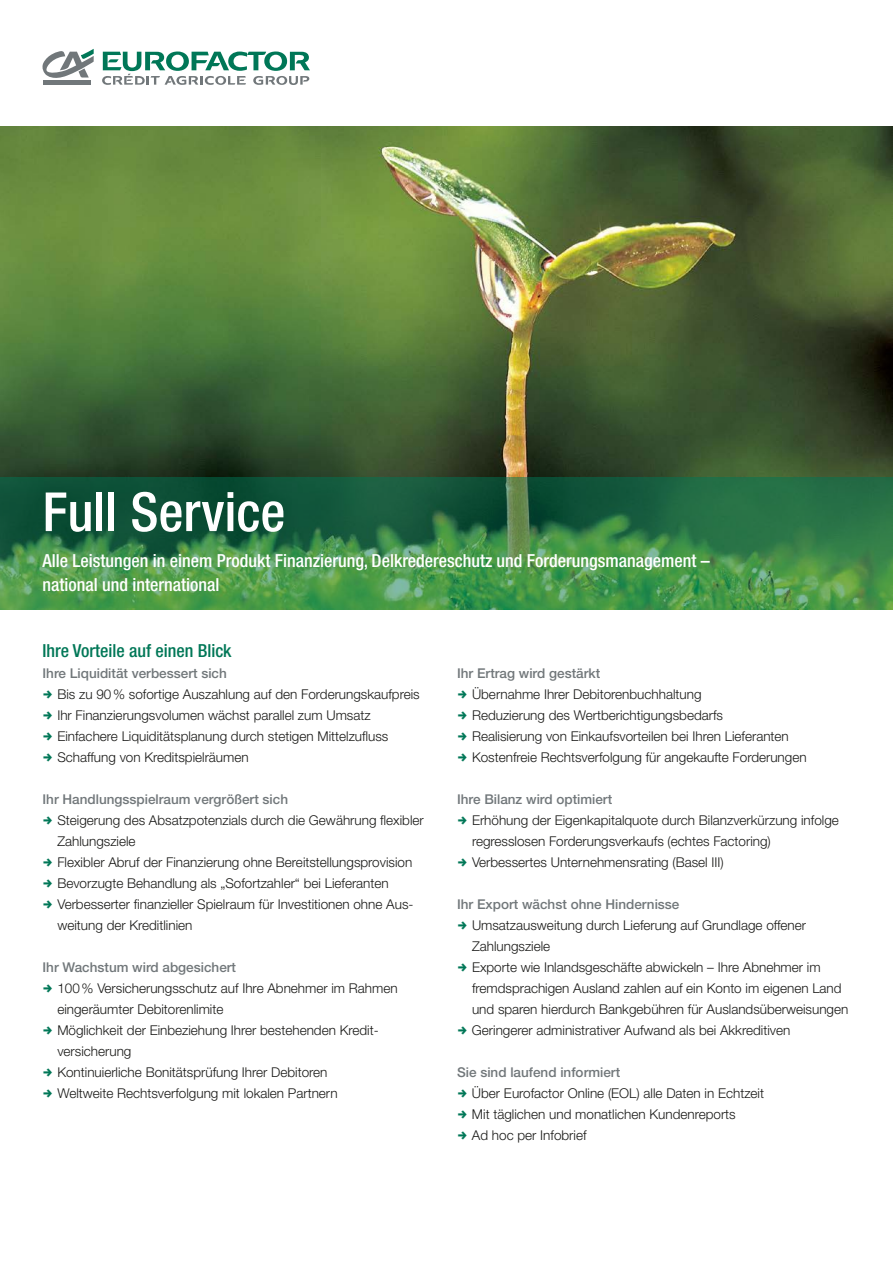
<style>
.page{position:relative;width:893px;height:1263px;background:#fff}
.page>*{position:absolute;margin:0;border:0;box-sizing:border-box;transform-origin:0 0}
.t1{font:500 condensed 54px "Helvetica Neue";color:#fff}
.t2{font:500 condensed 18px/24px "Helvetica Neue";color:#fff}
.t3{font:500 condensed 18px "Helvetica Neue";color:#007757}
.t4{font:300 13.5px/21px "Helvetica Neue LT";color:#1a1a18}
.t5{font:500 13.5px "Helvetica Neue LT";color:#71777a}
</style>
<div class="page">
<img style="left:0;top:126px;width:893px;height:351px">
<svg style="left:0;top:477px;width:893px;height:132px;background:#337c45"></svg>
<div style="left:43px;top:80px;width:47px;height:5px;background:#71777a"></div>
<svg style="left:42px;top:49px;width:52px;height:32px"></svg>
<svg style="left:102px;top:52px;width:208px;height:33px"></svg>
<h1 class="t1" style="left:43px;top:480px;width:244px">Full Service</h1>
<h2 class="t2" style="left:43px;top:548px;width:669px">Alle Leistungen in einem Produkt Finanzierung, Delkredereschutz und Forderungsmanagement – national und international</h2>
<h2 class="t3" style="left:43px;top:640px;width:191px">Ihre Vorteile auf einen Blick</h2>
<p class="t5" style="left:43px;top:665px;width:186px">Ihre Liquidität verbessert sich</p>
<p class="t4" style="left:57px;top:683px;width:364px">Bis zu 90% sofortige Auszahlung auf den Forderungskaufpreis Ihr Finanzierungsvolumen wächst parallel zum Umsatz Einfachere Liquiditätsplanung durch stetigen Mittelzufluss Schaffung von Kreditspielräumen</p>
<p class="t5" style="left:43px;top:791px;width:247px">Ihr Handlungsspielraum vergrößert sich</p>
<p class="t4" style="left:57px;top:809px;width:368px">Steigerung des Absatzpotenzials durch die Gewährung flexibler Zahlungsziele<br>Flexibler Abruf der Finanzierung ohne Bereitstellungsprovision Bevorzugte Behandlung als „Sofortzahler“ bei Lieferanten Verbesserter finanzieller Spielraum für Investitionen ohne Aus&shy;weitung der Kreditlinien</p>
<p class="t5" style="left:43px;top:959px;width:195px">Ihr Wachstum wird abgesichert</p>
<p class="t4" style="left:57px;top:978px;width:342px">100% Versicherungsschutz auf Ihre Abnehmer im Rahmen eingeräumter Debitorenlimite<br>Möglichkeit der Einbeziehung Ihrer bestehenden Kredit&shy;versicherung<br>Kontinuierliche Bonitätsprüfung Ihrer Debitoren<br>Weltweite Rechtsverfolgung mit lokalen Partnern</p>
<p class="t5" style="left:457px;top:665px;width:145px">Ihr Ertrag wird gestärkt</p>
<p class="t4" style="left:472px;top:684px;width:336px">Übernahme Ihrer Debitorenbuchhaltung<br>Reduzierung des Wertberichtigungsbedarfs<br>Realisierung von Einkaufsvorteilen bei Ihren Lieferanten Kostenfreie Rechtsverfolgung für angekaufte Forderungen</p>
<p class="t5" style="left:457px;top:791px;width:157px">Ihre Bilanz wird optimiert</p>
<p class="t4" style="left:472px;top:810px;width:368px">Erhöhung der Eigenkapitalquote durch Bilanzverkürzung infolge regresslosen Forderungsverkaufs (echtes Factoring)<br>Verbessertes Unternehmensrating (Basel III)</p>
<p class="t5" style="left:457px;top:896px;width:224px">Ihr Export wächst ohne Hindernisse</p>
<p class="t4" style="left:472px;top:915px;width:378px">Umsatzausweitung durch Lieferung auf Grundlage offener Zahlungsziele<br>Exporte wie Inlandsgeschäfte abwickeln – Ihre Abnehmer im fremdsprachigen Ausland zahlen auf ein Konto im eigenen Land und sparen hierdurch Bankgebühren für Auslandsüberweisungen Geringerer administrativer Aufwand als bei Akkreditiven</p>
<p class="t5" style="left:457px;top:1064px;width:165px">Sie sind laufend informiert</p>
<p class="t4" style="left:472px;top:1083px;width:294px">Über Eurofactor Online (EOL) alle Daten in Echtzeit<br>Mit täglichen und monatlichen Kundenreports<br>Ad hoc per Infobrief</p>
</div>
